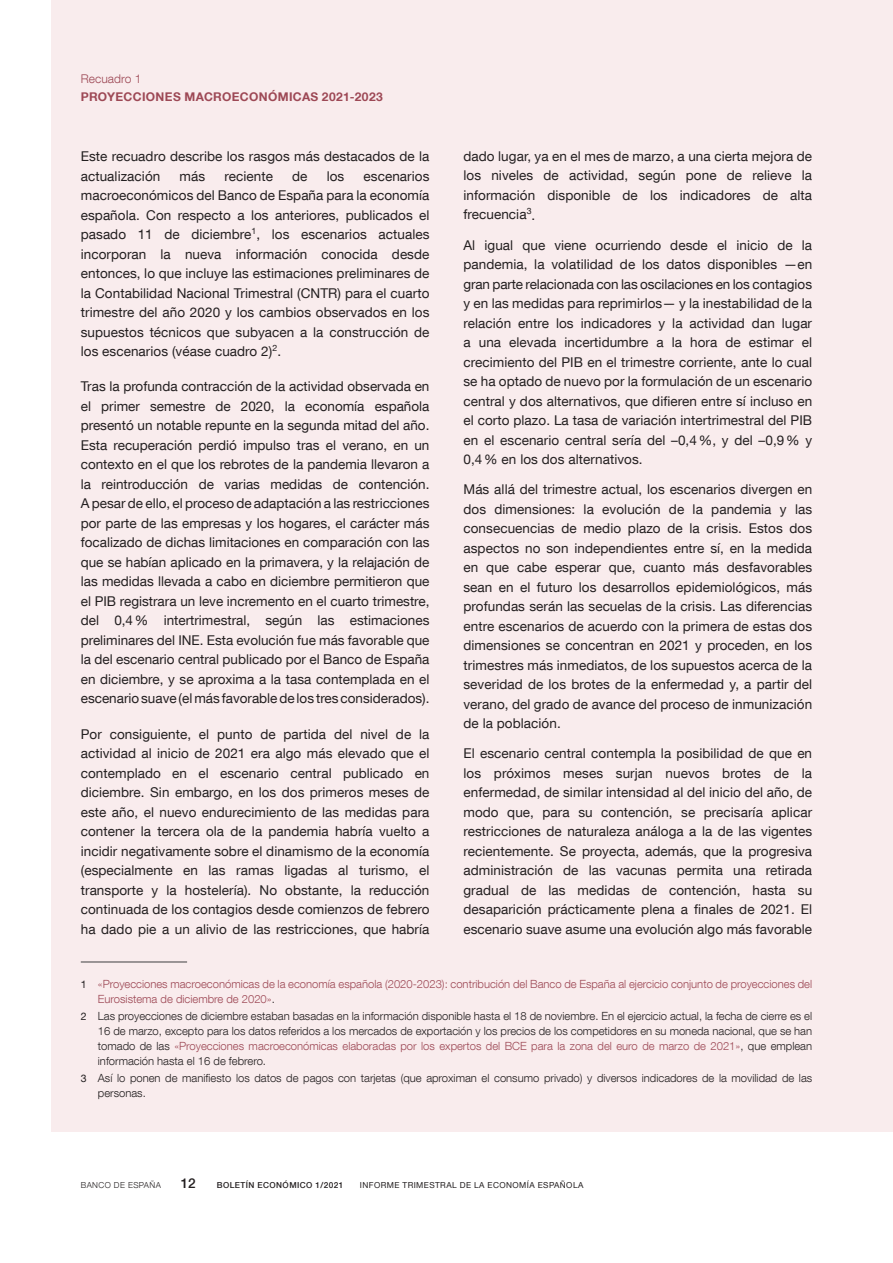
<style>
.page{position:relative;width:893px;height:1263px;background:#fff}
.page>*{position:absolute;margin:0;border:0;box-sizing:border-box;transform-origin:0 0}
.Texto_recuadro{font:13.5px/19.5px "Bd E Neue Helvetica";letter-spacing:.005em;color:#231f20;text-align:justify}
.t1{font:500 13.5px "Bd E Neue Helvetica";color:#231f20}
.Título_recuadro{font:700 12px "Bd E Neue Helvetica";letter-spacing:.03em;color:#9d4855}
.Numero_recuadro{font:300 12px "Bd E Neue Helvetica";letter-spacing:.005em;color:#9d4855}
.Citas_recuadro{font:300 11.25px/15px "Bd E Neue Helvetica";color:#231f20;text-align:justify}
.Citas_recuadro-2{font:300 11.25px/15px "Bd E Neue Helvetica";color:#9d4855}
.t2{font:8.25px "Bd E Neue Helvetica";letter-spacing:.05em;color:#231f20}
.t3{font:500 8.25px "Bd E Neue Helvetica";letter-spacing:.05em;color:#231f20}
.t4{font:300 8.25px "Bd E Neue Helvetica";letter-spacing:.05em;color:#231f20}
.s1{font-weight:400;font-size:10.5px;color:#231f20}
.s2{color:#231f20}
.s3{font-weight:400;font-size:10.5px}
.s4{color:#9d4855}
</style>
<div class="page">
<div style="left:51px;top:0;width:842px;height:1131px;background:#f9eced"></div>
<hr style="left:81px;top:961px;width:106px;height:1px;background:#3e3e3f">
<p class="Numero_recuadro" style="left:81px;top:72px;width:62px">Recuadro 1</p>
<p class="Título_recuadro" style="left:81px;top:90px;width:304px">PROYECCIONES MACROECONÓMICAS 2021-2023</p>
<p class="Texto_recuadro" style="left:81px;top:146px;width:350px">Este recuadro describe los rasgos más destacados de la actualización</p>
<p class="Texto_recuadro" style="left:180px;top:166px;width:27px">más</p>
<p class="Texto_recuadro" style="left:224px;top:166px;width:50px">reciente</p>
<p class="Texto_recuadro" style="left:292px;top:166px;width:17px">de</p>
<p class="Texto_recuadro" style="left:327px;top:166px;width:19px">los</p>
<p class="Texto_recuadro" style="left:81px;top:166px;width:350px;text-indent:283px">escenarios macroeconómicos del Banco de España para la economía española. Con respecto a los anteriores, publicados el pasado 11 de diciembre<sup>1</sup>, los escenarios actuales incorporan la nueva información conocida desde entonces, lo que incluye las estimaciones preliminares de la Contabilidad Nacional Trimestral (CNTR) para el cuarto trimestre del año 2020 y los cambios observados en los supuestos técnicos que subyacen a la construcción de los escenarios (véase cuadro 2)<sup>2</sup>.</p>
<p class="Texto_recuadro" style="left:81px;top:376px;width:350px">Tras la profunda contracción de la actividad observada en el primer semestre de 2020, la economía española presentó un notable repunte en la segunda mitad del año.<br>Esta recuperación perdió impulso tras el verano, en un contexto en el que los rebrotes de la pandemia llevaron a la reintroducción de varias medidas de contención.<br>A pesar de ello, el proceso de adaptación a las restricciones por parte de las empresas y los hogares, el carácter más focalizado de dichas limitaciones en comparación con las que se habían aplicado en la primavera, y la relajación de las medidas llevada a cabo en diciembre permitieron que el PIB registrara un leve incremento en el cuarto trimestre, del 0,4% intertrimestral, según las estimaciones preliminares del INE. Esta evolución fue más favorable que la del escenario central publicado por el Banco de España en diciembre, y se aproxima a la tasa contemplada en el escenario suave (el más favorable de los tres considerados).</p>
<p class="Texto_recuadro" style="left:81px;top:724px;width:350px">Por consiguiente, el punto de partida del nivel de la actividad al inicio de 2021 era algo más elevado que el contemplado en el escenario central publicado en diciembre. Sin embargo, en los dos primeros meses de este año, el nuevo endurecimiento de las medidas para contener la tercera ola de la pandemia habría vuelto a incidir negativamente sobre el dinamismo de la economía (especialmente en las ramas ligadas al turismo, el transporte y la hostelería). No obstante, la reducción continuada de los contagios desde comienzos de febrero ha dado pie a un alivio de las restricciones, que habría</p>
<p class="Texto_recuadro" style="left:463px;top:146px;width:350px">dado lugar, ya en el mes de marzo, a una cierta mejora de los niveles de actividad, según pone de relieve la información disponible de los indicadores de alta frecuencia<sup>3</sup>.</p>
<p class="Texto_recuadro" style="left:463px;top:235px;width:350px">Al igual que viene ocurriendo desde el inicio de la pandemia, la volatilidad de los datos disponibles —en gran parte relacionada con las oscilaciones en los contagios y en las medidas para reprimirlos— y la inestabilidad de la relación entre los indicadores y la actividad dan lugar a una elevada incertidumbre a la hora de estimar el crecimiento del PIB en el trimestre corriente, ante lo cual se ha optado de nuevo por la formulación de un escenario central y dos alternativos, que difieren entre sí incluso en el corto plazo. La tasa de variación intertrimestral del PIB en el escenario central sería del –0,4%, y del –0,9% y 0,4% en los dos alternativos.</p>
<p class="Texto_recuadro" style="left:463px;top:479px;width:350px">Más allá del trimestre actual, los escenarios divergen en dos dimensiones: la evolución de la pandemia y las consecuencias de medio plazo de la crisis. Estos dos aspectos no son independientes entre sí, en la medida en que cabe esperar que, cuanto más desfavorables sean en el futuro los desarrollos epidemiológicos, más profundas serán las secuelas de la crisis. Las diferencias entre escenarios de acuerdo con la primera de estas dos dimensiones se concentran en 2021 y proceden, en los trimestres más inmediatos, de los supuestos acerca de la severidad de los brotes de la enfermedad y, a partir del verano, del grado de avance del proceso de inmunización de la población.</p>
<p class="Texto_recuadro" style="left:463px;top:743px;width:350px">El escenario central contempla la posibilidad de que en los próximos meses surjan nuevos brotes de la enfermedad, de similar intensidad al del inicio del año, de modo que, para su contención, se precisaría aplicar restricciones de naturaleza análoga a la de las vigentes recientemente. Se proyecta, además, que la progresiva administración de las vacunas permita una retirada gradual de las medidas de contención, hasta su desaparición prácticamente plena a finales de 2021. El escenario suave asume una evolución algo más favorable</p>
<p class="Citas_recuadro-2" style="left:98px;top:976px;width:716px;text-indent:-17px"><span class="s1">1</span> «Proyecciones macroeconómicas de la economía española (2020-2023): contribución del Banco de España al ejercicio conjunto de proyecciones del<br>Eurosistema de diciembre de 2020»<span class="s2">.</span></p>
<p class="Citas_recuadro" style="left:98px;top:1008px;width:716px;text-indent:-17px"><span class="s3">2</span> Las proyecciones de diciembre estaban basadas en la información disponible hasta el 18 de noviembre. En el ejercicio actual, la fecha de cierre es el 16 de marzo, excepto para los datos referidos a los mercados de exportación y los precios de los competidores en su moneda nacional, que se han tomado de las <span class="s4">«Proyecciones macroeconómicas elaboradas por los expertos del BCE para la zona del euro de marzo de 2021»</span>, que emplean información hasta el 16 de febrero.</p>
<p class="Citas_recuadro" style="left:98px;top:1070px;width:716px;text-indent:-17px"><span class="s3">3</span> Así lo ponen de manifiesto los datos de pagos con tarjetas (que aproximan el consumo privado) y diversos indicadores de la movilidad de las personas.</p>
<p class="t4" style="left:81px;top:1180px;width:82px">BANCO DE ESPAÑA</p>
<p class="t1" style="left:181px;top:1175px;width:16px">12</p>
<p class="t3" style="left:217px;top:1180px;width:128px">BOLETÍN ECONÓMICO 1/2021</p>
<p class="t2" style="left:360px;top:1180px;width:225px">INFORME TRIMESTRAL DE LA ECONOMÍA ESPAÑOLA</p>
</div>
